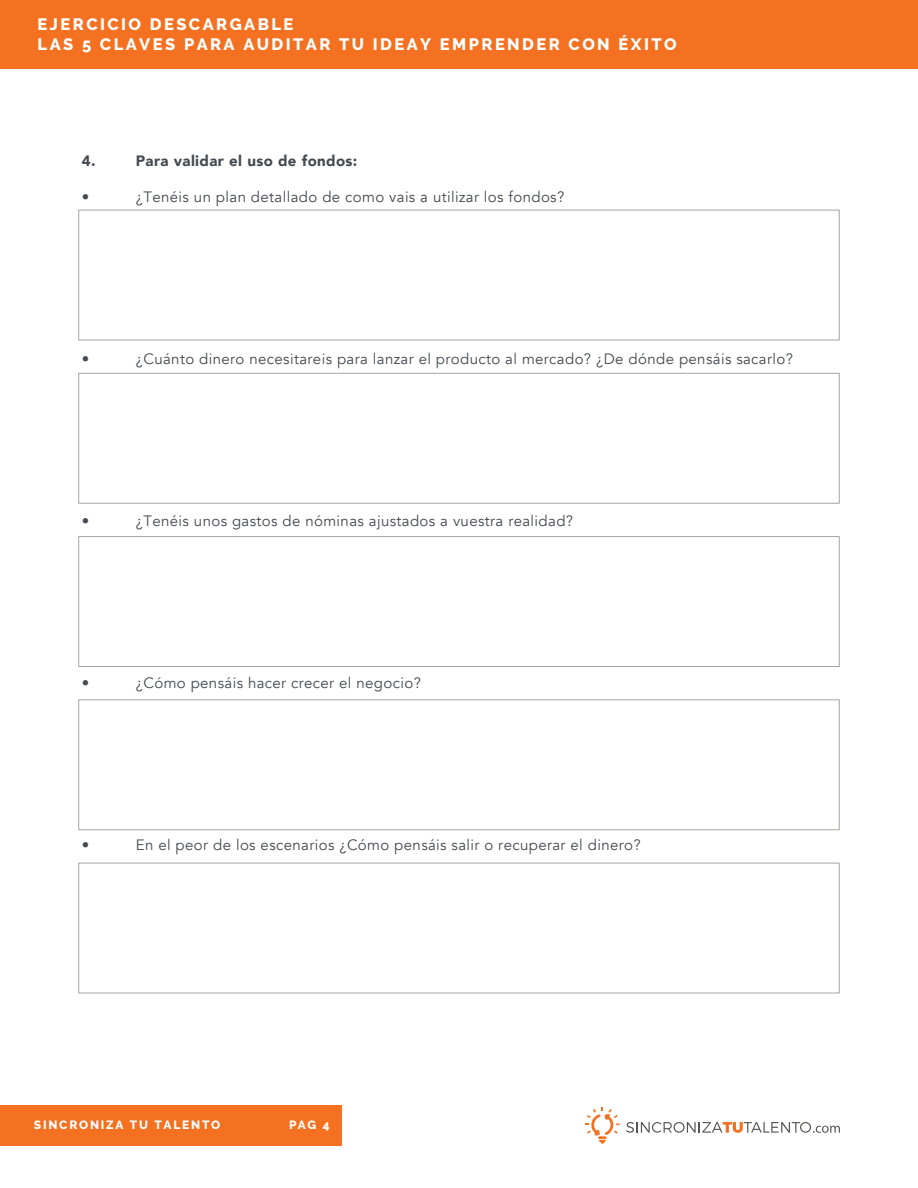
<style>
.page{position:relative;width:918px;height:1188px;background:#fff}
.page>*{position:absolute;margin:0;border:0;box-sizing:border-box;transform-origin:0 0}
.t1{font:800 16.5px/19.8px "Raleway";letter-spacing:.145em;color:#fff}
.t2{font:15px "Avenir";letter-spacing:.025em;color:#434a51}
.t3{font:900 15px "Avenir";letter-spacing:.025em;color:#434a51}
.t4{font:800 12px "Raleway";letter-spacing:.145em;color:#fff}
</style>
<div class="page">
<div style="left:79px;top:210px;width:760px;height:130px;border:1px solid #a5a69e"></div>
<div style="left:79px;top:373px;width:760px;height:130px;border:1px solid #a5a69e"></div>
<div style="left:79px;top:536px;width:760px;height:131px;border:1px solid #a5a69e"></div>
<div style="left:79px;top:700px;width:760px;height:130px;border:1px solid #a5a69e"></div>
<div style="left:79px;top:863px;width:760px;height:130px;border:1px solid #a5a69e"></div>
<div style="left:0;top:1105px;width:342px;height:41px;background:#f37120"></div>
<div style="left:0;top:0;width:918px;height:69px;background:#f37120"></div>
<svg style="left:626px;top:1122px;width:214px;height:11px"></svg>
<svg style="left:585px;top:1107px;width:35px;height:37px"></svg>
<p class="t1" style="left:38px;top:14px;width:640px">EJERCICIO DESCARGABLE<br>LAS 5 CLAVES PARA AUDITAR TU IDEAY EMPRENDER CON ÉXITO</p>
<p class="t3" style="left:82px;top:148px;width:15px">4.</p>
<p class="t3" style="left:136px;top:148px;width:223px">Para validar el uso de fondos:</p>
<p class="t2" style="left:82px;top:188px;width:9px">•</p>
<p class="t2" style="left:136px;top:188px;width:430px">¿Tenéis un plan detallado de como vais a utilizar los fondos?</p>
<p class="t2" style="left:82px;top:350px;width:9px">•</p>
<p class="t2" style="left:136px;top:350px;width:659px">¿Cuánto dinero necesitareis para lanzar el producto al mercado? ¿De dónde pensáis sacarlo?</p>
<p class="t2" style="left:82px;top:512px;width:9px">•</p>
<p class="t2" style="left:136px;top:512px;width:439px">¿Tenéis unos gastos de nóminas ajustados a vuestra realidad?</p>
<p class="t2" style="left:82px;top:674px;width:9px">•</p>
<p class="t2" style="left:136px;top:674px;width:287px">¿Cómo pensáis hacer crecer el negocio?</p>
<p class="t2" style="left:82px;top:836px;width:9px">•</p>
<p class="t2" style="left:136px;top:836px;width:506px">En el peor de los escenarios ¿Cómo pensáis salir o recuperar el dinero?</p>
<p class="t4" style="left:34px;top:1118px;width:188px">SINCRONIZA TU TALENTO</p>
<p class="t4" style="left:289px;top:1118px;width:42px">PAG 4</p>
</div>
